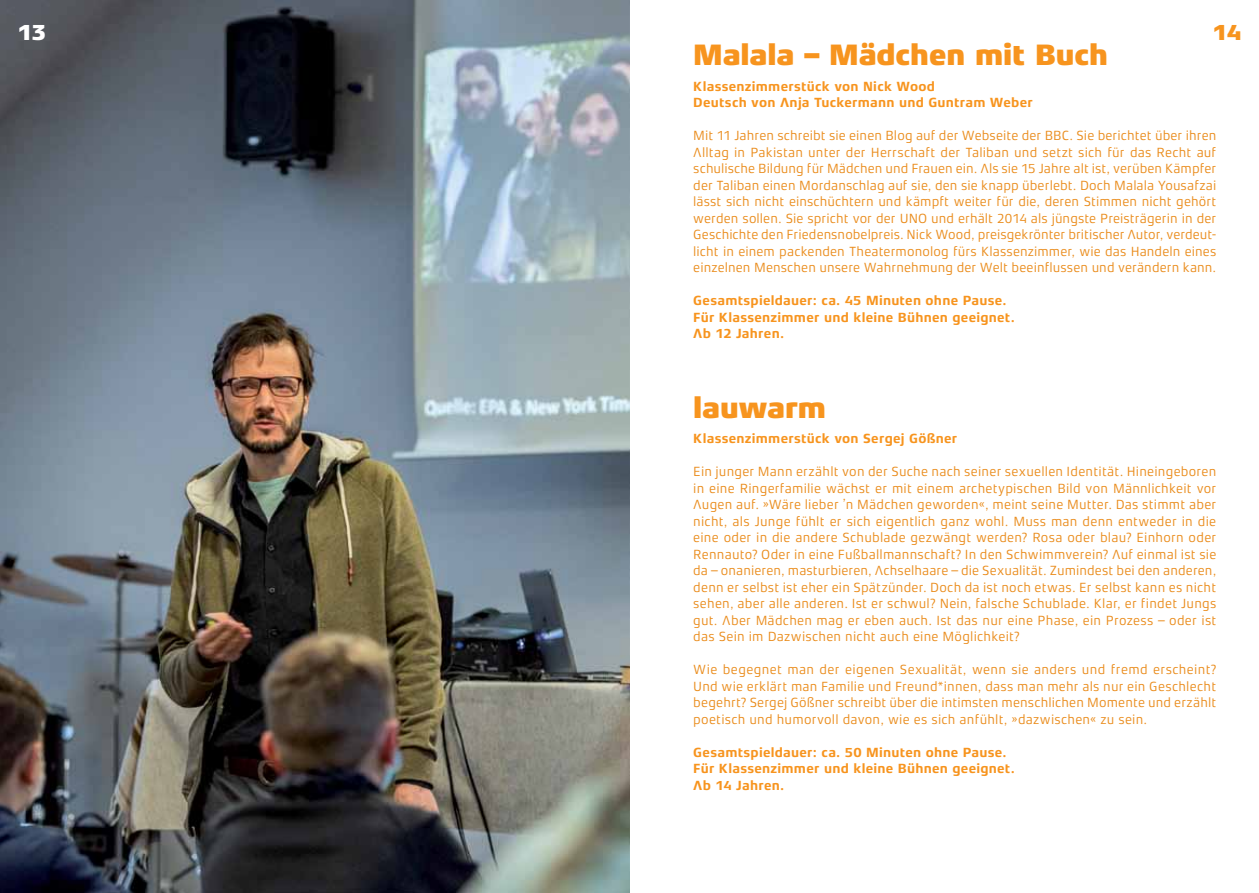
<style>
.page{position:relative;width:1259px;height:893px;background:#fff}
.page>*{position:absolute;margin:0;border:0;box-sizing:border-box;transform-origin:0 0}
.t1{font:800 30px "Td A";letter-spacing:-.005em;color:#f7941e}
.t2{font:800 22.5px "Td A";color:#fff}
.t3{font:800 22.5px "Td A";color:#f7941e}
.t4{font:13.5px/16.5px "Td A";letter-spacing:.01em;color:#ea8c1c;text-align:justify}
.t5{font:700 13.5px/16.5px "Td A";letter-spacing:.02em;color:#f7941e}
</style>
<div class="page">
<img style="left:0;top:0;width:629px;height:893px">
<h2 class="t2" style="left:17px;top:20px;width:31px">13</h2>
<h2 class="t3" style="left:1212px;top:20px;width:31px">14</h2>
<h1 class="t1" style="left:693px;top:38px;width:416px">Malala – Mädchen mit Buch</h1>
<p class="t5" style="left:693px;top:78px;width:341px">Klassenzimmerstück von Nick Wood<br>Deutsch von Anja Tuckermann und Guntram Weber</p>
<p class="t4" style="left:693px;top:127px;width:524px">Mit 11 Jahren schreibt sie einen Blog auf der Webseite der BBC. Sie berichtet über ihren Alltag in Pakistan unter der Herrschaft der Taliban und setzt sich für das Recht auf schulische Bildung für Mädchen und Frauen ein. Als sie 15 Jahre alt ist, verüben Kämpfer der Taliban einen Mordanschlag auf sie, den sie knapp überlebt. Doch Malala Yousafzai lässt sich nicht einschüchtern und kämpft weiter für die, deren Stimmen nicht gehört werden sollen. Sie spricht vor der UNO und erhält 2014 als jüngste Preisträgerin in der Geschichte den Friedensnobelpreis. Nick Wood, preisgekrönter britischer Autor, verdeut&shy;licht in einem packenden Theatermonolog fürs Klassenzimmer, wie das Handeln eines einzelnen Menschen unsere Wahrnehmung der Welt beeinflussen und verändern kann.</p>
<p class="t5" style="left:693px;top:292px;width:323px">Gesamtspieldauer: ca. 45 Minuten ohne Pause.<br>Für Klassenzimmer und kleine Bühnen geeignet.<br>Ab 12 Jahren.</p>
<h1 class="t1" style="left:693px;top:390px;width:134px">lauwarm</h1>
<p class="t5" style="left:693px;top:430px;width:265px">Klassenzimmerstück von Sergej Gößner</p>
<p class="t4" style="left:693px;top:463px;width:525px">Ein junger Mann erzählt von der Suche nach seiner sexuellen Identität. Hineingeboren in eine Ringerfamilie wächst er mit einem archetypischen Bild von Männlichkeit vor Augen auf. »Wäre lieber ’n Mädchen geworden«, meint seine Mutter. Das stimmt aber nicht, als Junge fühlt er sich eigentlich ganz wohl. Muss man denn entweder in die eine oder in die andere Schublade gezwängt werden? Rosa oder blau? Einhorn oder Rennauto? Oder in eine Fußballmannschaft? In den Schwimmverein? Auf einmal ist sie da – onanieren, masturbieren, Achselhaare – die Sexualität. Zumindest bei den anderen, denn er selbst ist eher ein Spätzünder. Doch da ist noch etwas. Er selbst kann es nicht sehen, aber alle anderen. Ist er schwul? Nein, falsche Schublade. Klar, er findet Jungs gut. Aber Mädchen mag er eben auch. Ist das nur eine Phase, ein Prozess – oder ist das Sein im Dazwischen nicht auch eine Möglichkeit?</p>
<p class="t4" style="left:693px;top:661px;width:524px">Wie begegnet man der eigenen Sexualität, wenn sie anders und fremd erscheint?<br>Und wie erklärt man Familie und Freund*innen, dass man mehr als nur ein Geschlecht begehrt? Sergej Gößner schreibt über die intimsten menschlichen Momente und erzählt poetisch und humorvoll davon, wie es sich anfühlt, »dazwischen« zu sein.</p>
<p class="t5" style="left:693px;top:744px;width:323px">Gesamtspieldauer: ca. 50 Minuten ohne Pause.<br>Für Klassenzimmer und kleine Bühnen geeignet.<br>Ab 14 Jahren.</p>
</div>
